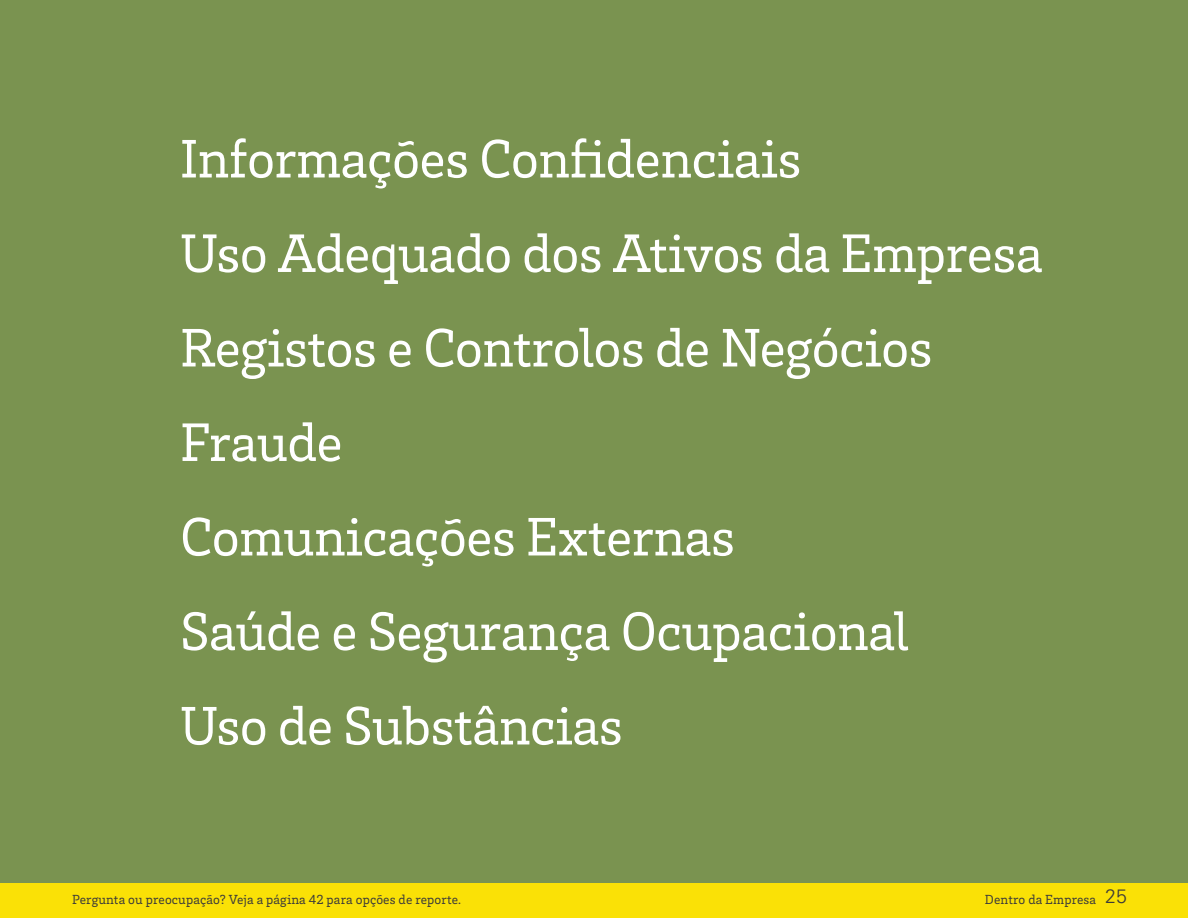
<style>
.page{position:relative;width:1188px;height:918px;background:#7a9350}
.page>*{position:absolute;margin:0;border:0;box-sizing:border-box;transform-origin:0 0}
.Intro_text{font:55.5px "Brix Slab";letter-spacing:-.01em;color:#fff}
.folio{font:300 19.5px "Univers LT Pro 45";color:#3c3b3a}
.folio_-_text{font:13.5px "Brix Slab";letter-spacing:.01em;color:#3c3b3a}
</style>
<div class="page">
<div style="left:0;top:883px;width:1188px;height:35px;background:#fae106"></div>
<p class="Intro_text" style="left:180px;top:123px;width:623px">Informações Confidenciais</p>
<p class="Intro_text" style="left:180px;top:218px;width:864px">Uso Adequado dos Ativos da Empresa</p>
<p class="Intro_text" style="left:180px;top:312px;width:754px">Registos e Controlos de Negócios</p>
<p class="Intro_text" style="left:180px;top:407px;width:164px">Fraude</p>
<p class="Intro_text" style="left:180px;top:501px;width:557px">Comunicações Externas</p>
<p class="Intro_text" style="left:180px;top:596px;width:730px">Saúde e Segurança Ocupacional</p>
<p class="Intro_text" style="left:180px;top:690px;width:444px">Uso de Substâncias</p>
<p class="folio_-_text" style="left:72px;top:891px;width:391px">Pergunta ou preocupação? Veja a página 42 para opções de reporte.</p>
<p class="folio_-_text" style="left:985px;top:891px;width:113px">Dentro da Empresa</p>
<p class="folio" style="left:1105px;top:885px;width:23px">25</p>
</div>
